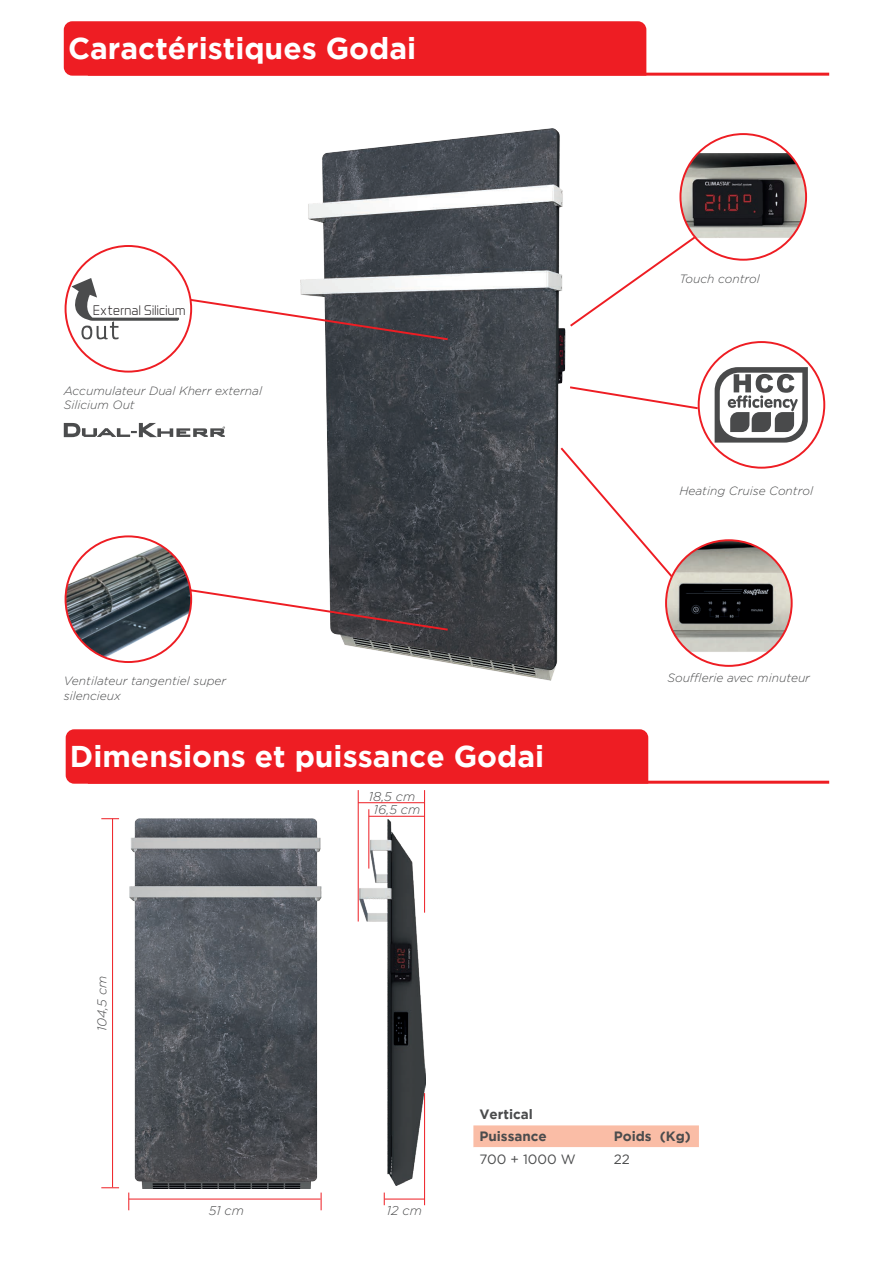
<style>
.page{position:relative;width:893px;height:1263px;background:#fff}
.page>*{position:absolute;margin:0;border:0;box-sizing:border-box;transform-origin:0 0}
.t1{font:700 30px "Gotham";color:#fff}
.t2{font:300 14.1px "Aero Matics";letter-spacing:.02em;color:#231f20}
.t3{font:700 13.5px/22.4px "Gotham";color:#4b4c4d}
.t4{font:13.5px "Gotham";color:#4b4c4d}
.t5{font:italic 300 12.75px "Gotham";color:#4b4c4d}
.t6{font:italic 300 12px/14.4px "Gotham";color:#4b4c4d}
</style>
<div class="page">
<img style="left:301px;top:129px;width:264px;height:552px">
<img style="left:359px;top:819px;width:66px;height:366px">
<svg style="left:64px;top:423px;width:161px;height:14px"></svg>
<svg style="left:188px;top:298px;width:262px;height:43px"></svg>
<svg style="left:188px;top:588px;width:262px;height:44px"></svg>
<svg style="left:570px;top:246px;width:112px;height:81px"></svg>
<svg style="left:570px;top:386px;width:130px;height:24px"></svg>
<img style="left:680px;top:153px;width:126px;height:95px">
<svg style="left:559px;top:445px;width:116px;height:134px"></svg>
<img style="left:666px;top:540px;width:126px;height:126px;border-radius:63px">
<div style="left:66px;top:246px;width:125px;height:126px;background:#fff;border-radius:50%"></div>
<svg style="left:71px;top:278px;width:108px;height:62px"></svg>
<img style="left:66px;top:536px;width:125px;height:126px;border-radius:63px">
<hr style="left:424px;top:1093px;width:1px;height:112px;background:#ee1d23">
<hr style="left:424px;top:790px;width:1px;height:123px;background:#ee1d23">
<svg style="left:384px;top:1192px;width:1px;height:13px"></svg>
<hr style="left:368px;top:809px;width:1px;height:59px;background:#ee1d23">
<hr style="left:358px;top:790px;width:1px;height:131px;background:#ee1d23">
<hr style="left:385px;top:1199px;width:39px;height:1px;background:#ee1d23">
<hr style="left:369px;top:816px;width:55px;height:1px;background:#ee1d23">
<hr style="left:358px;top:802px;width:66px;height:1px;background:#ee1d23">
<img style="left:129px;top:818px;width:193px;height:370px">
<svg style="left:128px;top:1192px;width:1px;height:18px"></svg>
<svg style="left:101px;top:818px;width:18px;height:1px"></svg>
<svg style="left:321px;top:1192px;width:1px;height:18px"></svg>
<svg style="left:101px;top:1187px;width:18px;height:1px"></svg>
<hr style="left:129px;top:1199px;width:192px;height:1px;background:#ee1d23">
<hr style="left:112px;top:819px;width:1px;height:368px;background:#ee1d23">
<div style="left:473px;top:1125px;width:226px;height:22px;background:#fabda6"></div>
<div style="left:64px;top:21px;width:582px;height:55px;background:#ee1d23"></div>
<hr style="left:88px;top:73px;width:741px;height:3px;background:#ee1d23">
<div style="left:66px;top:729px;width:582px;height:55px;background:#ee1d23"></div>
<hr style="left:88px;top:781px;width:741px;height:3px;background:#ee1d23">
<svg style="left:715px;top:367px;width:93px;height:76px"></svg>
<h1 class="t1" style="left:68px;top:31px;width:350px">Caractéristiques Godai</h1>
<p class="t2" style="left:93px;top:301px;width:94px">External Silicium</p>
<p class="t6" style="left:64px;top:383px;width:200px">Accumulateur Dual Kherr external<br>Silicium Out</p>
<p class="t6" style="left:679px;top:271px;width:82px">Touch control</p>
<p class="t6" style="left:679px;top:483px;width:135px">Heating Cruise Control</p>
<p class="t6" style="left:64px;top:674px;width:164px">Ventilateur tangentiel super silencieux</p>
<p class="t6" style="left:667px;top:670px;width:144px">Soufflerie avec minuteur</p>
<h1 class="t1" style="left:70px;top:739px;width:476px">Dimensions et puissance Godai</h1>
<p class="t5" style="left:369px;top:788px;width:48px">18,5 cm</p>
<p class="t5" style="left:94px;top:1031px;width:57px;rotate:-90deg">104,5 cm</p>
<p class="t5" style="left:374px;top:802px;width:48px">16,5 cm</p>
<p class="t5" style="left:209px;top:1203px;width:37px">51 cm</p>
<p class="t5" style="left:387px;top:1203px;width:36px">12 cm</p>
<p class="t3" style="left:479px;top:1103px;width:69px">Vertical<br>Puissance</p>
<p class="t3" style="left:614px;top:1125px;width:79px">Poids (Kg)</p>
<p class="t4" style="left:479px;top:1151px;width:98px">700 + 1000 W</p>
<p class="t4" style="left:614px;top:1151px;width:18px">22</p>
</div>
